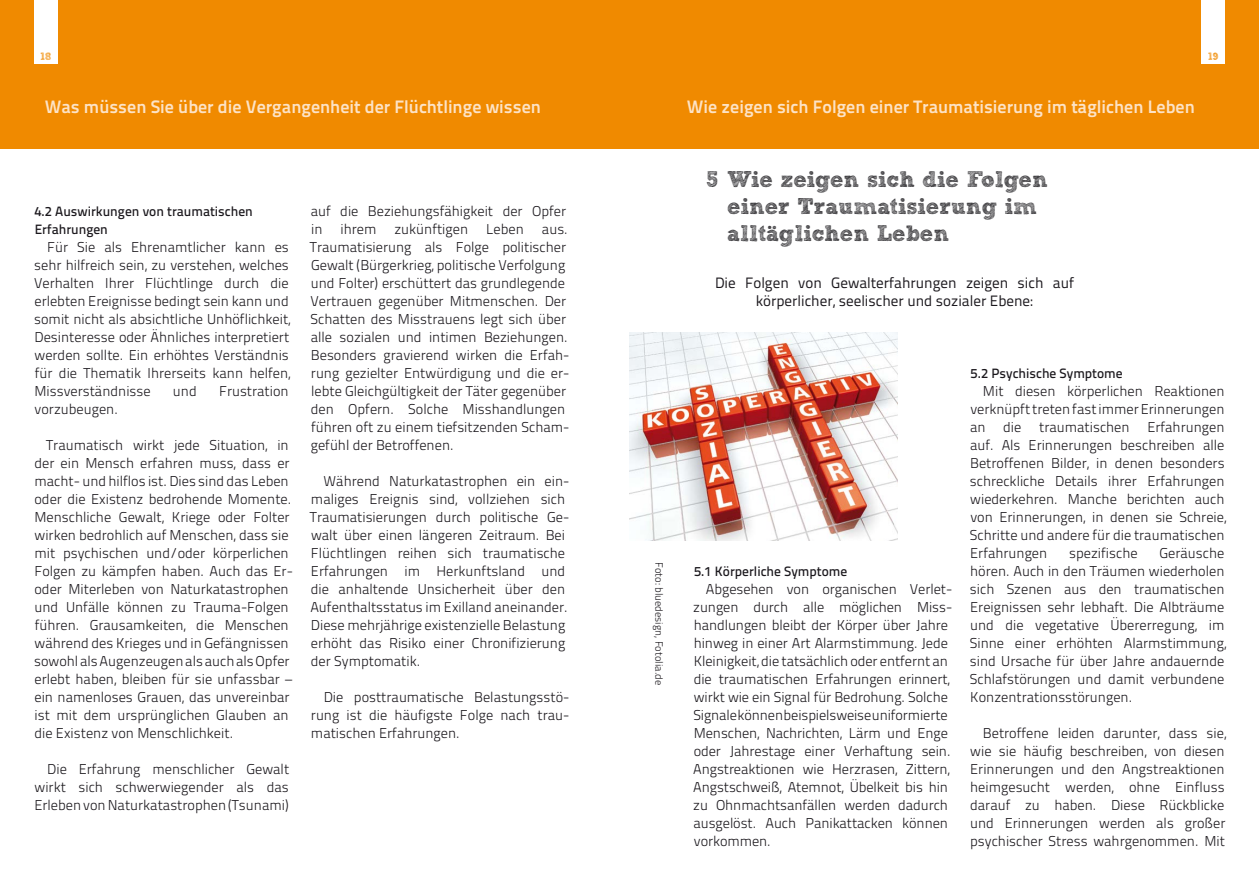
<style>
.page{position:relative;width:1259px;height:893px;background:#fff}
.page>*{position:absolute;margin:0;border:0;box-sizing:border-box;transform-origin:0 0}
.t1{font:700 22.5px/27px "Sketch Block";color:#3e3d40}
.t2{font:18px "Titillium Text 25 L 800 wt";color:#fde3c6}
.t3{font:15px/18px "Titillium Text 25 L 400 wt";color:#1a171c;text-align:center}
.t4{font:14.25px/18px "Titillium Text 25 L 250 wt";color:#1a171c}
.t5{font:13.5px/18px "Titillium Text 25 L 600 wt";color:#1a171c}
.t6{font:10.5px "Titillium Text 25 L 250 wt";color:#1a171c}
.t7{font:700 10.5px "Sketch Block";color:#f08a00}
</style>
<div class="page">
<div style="left:629px;top:0;width:630px;height:149px;background:#f08a00"></div>
<div style="left:0;top:0;width:629px;height:149px;background:#f08a00"></div>
<img style="left:629px;top:333px;width:268px;height:207px">
<div style="left:1201px;top:0;width:24px;height:64px;background:#fff"></div>
<div style="left:34px;top:0;width:23px;height:64px;background:#fff"></div>
<p class="t7" style="left:41px;top:49px;width:12px">18</p>
<p class="t7" style="left:1208px;top:49px;width:12px">19</p>
<p class="t2" style="left:45px;top:93px;width:498px">Was müssen Sie über die Vergangenheit der Flüchtlinge wissen</p>
<p class="t2" style="left:687px;top:93px;width:509px">Wie zeigen sich Folgen einer Traumatisierung im täglichen Leben</p>
<p class="t5" style="left:34px;top:202px;width:220px">4.2 Auswirkungen von traumatischen<br>Erfahrungen</p>
<p class="t4" style="left:34px;top:237px;width:258px;text-indent:13px">Für Sie als Ehrenamtlicher kann es sehr hilfreich sein, zu verstehen, welches Verhalten Ihrer Flüchtlinge durch die erlebten Ereignisse bedingt sein kann und somit nicht als absichtliche Unhöflichkeit, Desinteresse oder Ähnliches interpretiert werden sollte. Ein erhöhtes Verständnis für die Thematik Ihrerseits kann helfen, Missverständnisse</p>
<p class="t4" style="left:173px;top:381px;width:25px">und</p>
<p class="t4" style="left:219px;top:381px;width:71px">Frustration</p>
<p class="t4" style="left:35px;top:399px;width:85px">vorzubeugen.</p>
<p class="t4" style="left:34px;top:435px;width:260px;text-indent:12px">Traumatisch wirkt jede Situation, in der ein Mensch erfahren muss, dass er macht- und hilflos ist. Dies sind das Leben oder die Existenz bedrohende Momente.<br>Menschliche Gewalt, Kriege oder Folter wirken bedrohlich auf Menschen, dass sie mit psychischen und/oder körperlichen Folgen zu kämpfen haben. Auch das Er&shy;oder Miterleben von Naturkatastrophen und Unfälle können zu Trauma-Folgen führen. Grausamkeiten, die Menschen während des Krieges und in Gefängnissen sowohl als Augenzeugen als auch als Opfer erlebt haben, bleiben für sie unfassbar – ein namenloses Grauen, das unvereinbar ist mit dem ursprünglichen Glauben an die Existenz von Menschlichkeit.</p>
<p class="t4" style="left:34px;top:759px;width:256px;text-align:justify;text-indent:13px">Die Erfahrung menschlicher Gewalt wirkt sich schwerwiegender als das Erleben von Naturkatastrophen (Tsunami)</p>
<p class="t4" style="left:311px;top:201px;width:257px">auf die Beziehungsfähigkeit der Opfer in</p>
<p class="t4" style="left:340px;top:219px;width:37px">ihrem</p>
<p class="t4" style="left:394px;top:219px;width:75px">zukünftigen</p>
<p class="t4" style="left:486px;top:219px;width:39px">Leben</p>
<p class="t4" style="left:310px;top:219px;width:261px;text-indent:232px">aus.<br>Traumatisierung als Folge politischer Gewalt (Bürgerkrieg, politische Verfolgung und Folter) erschüttert das grundlegende Vertrauen gegenüber Mitmenschen. Der Schatten des Misstrauens legt sich über alle sozialen und intimen Beziehungen.<br>Besonders gravierend wirken die Erfah&shy;rung gezielter Entwürdigung und die er&shy;lebte Gleichgültigkeit der Täter gegenüber den Opfern. Solche Misshandlungen führen oft zu einem tiefsitzenden Scham&shy;gefühl der Betroffenen.</p>
<p class="t4" style="left:310px;top:471px;width:261px;text-indent:14px">Während Naturkatastrophen ein ein&shy;maliges Ereignis sind, vollziehen sich Traumatisierungen durch politische Ge&shy;walt über einen längeren Zeitraum. Bei Flüchtlingen reihen sich traumatische Erfahrungen im Herkunftsland und die anhaltende Unsicherheit über den Aufenthaltsstatus im Exilland aneinander.<br>Diese mehrjährige existenzielle Belastung erhöht das Risiko einer Chronifizierung der Symptomatik.</p>
<p class="t4" style="left:311px;top:687px;width:260px;text-align:justify;text-indent:13px">Die posttraumatische Belastungsstö&shy;rung ist die häufigste Folge nach trau&shy;matischen Erfahrungen.</p>
<p class="t6" style="left:667px;top:562px;width:125px;rotate:90deg">Foto: bluedesign, Fotolia.de</p>
<h1 class="t1" style="left:727px;top:166px;width:322px;text-indent:-21px">5 Wie zeigen sich die Folgen einer Traumatisierung im alltäglichen Leben</h1>
<p class="t3" style="left:715px;top:273px;width:360px">Die Folgen von Gewalterfahrungen zeigen sich auf körperlicher, seelischer und sozialer Ebene:</p>
<p class="t5" style="left:694px;top:562px;width:155px">5.1 Körperliche Symptome</p>
<p class="t4" style="left:693px;top:579px;width:261px;text-indent:13px">Abgesehen von organischen Verlet&shy;zungen durch alle möglichen Miss&shy;handlungen bleibt der Körper über Jahre hinweg in einer Art Alarmstimmung. Jede Kleinigkeit, die tatsächlich oder entfernt an die traumatischen Erfahrungen erinnert, wirkt wie ein Signal für Bedrohung. Solche Signale können beispielsweise uniformierte Menschen, Nachrichten, Lärm und Enge oder Jahrestage einer Verhaftung sein.<br>Angstreaktionen wie Herzrasen, Zittern, Angstschweiß, Atemnot, Übelkeit bis hin zu Ohnmachtsanfällen werden dadurch ausgelöst. Auch Panikattacken können vorkommen.</p>
<p class="t5" style="left:970px;top:364px;width:154px">5.2 Psychische Symptome</p>
<p class="t4" style="left:970px;top:381px;width:258px;text-indent:13px">Mit diesen körperlichen Reaktionen verknüpft treten fast immer Erinnerungen an die traumatischen Erfahrungen auf. Als Erinnerungen beschreiben alle Betroffenen Bilder, in denen besonders schreckliche Details ihrer Erfahrungen wiederkehren. Manche berichten auch von Erinnerungen, in denen sie Schreie, Schritte und andere für die traumatischen Erfahrungen</p>
<p class="t4" style="left:1069px;top:543px;width:70px">spezifische</p>
<p class="t4" style="left:970px;top:543px;width:258px;text-indent:190px">Geräusche hören. Auch in den Träumen wiederholen sich Szenen aus den traumatischen Ereignissen sehr lebhaft. Die Albträume und die vegetative Übererregung, im Sinne einer erhöhten Alarmstimmung, sind Ursache für über Jahre andauernde Schlafstörungen und damit verbundene Konzentrationsstörungen.</p>
<p class="t4" style="left:970px;top:723px;width:258px;text-indent:13px">Betroffene leiden darunter, dass sie, wie sie häufig beschreiben, von diesen Erinnerungen und den Angstreaktionen heimgesucht werden, ohne Einfluss darauf zu haben. Diese Rückblicke und Erinnerungen werden als großer psychischer Stress wahrgenommen. Mit</p>
</div>
